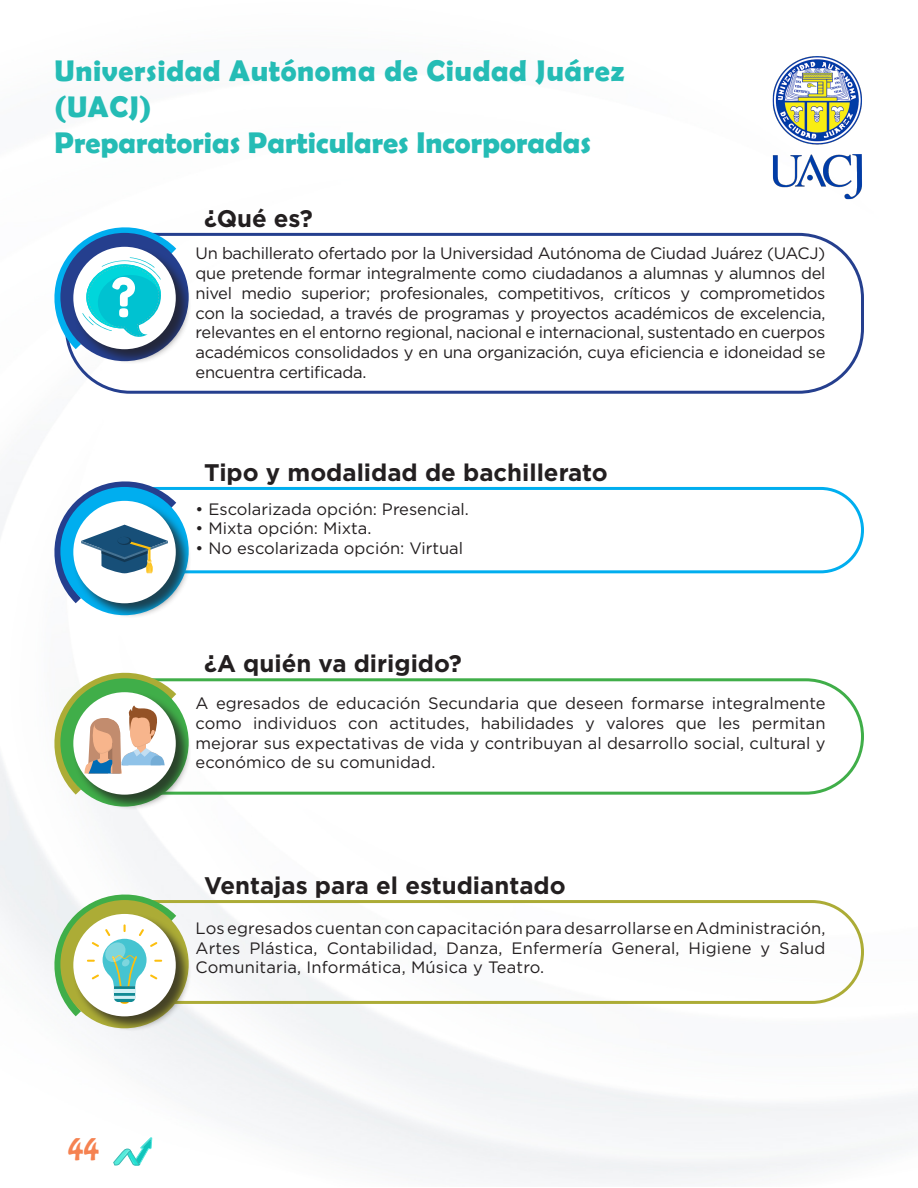
<style>
.page{position:relative;width:918px;height:1188px;background:#fff}
.page>*{position:absolute;margin:0;border:0;box-sizing:border-box;transform-origin:0 0}
.t1{font:700 30px/36px "Berlin Sans FB Demi";letter-spacing:.02em;color:#25bcb5}
.t2{font:700 30px "Berlin Sans FB Demi";color:#25bcb5}
.t3{font:27px "Hobo Std";color:#f58251}
.t4{font:700 24px "Gotham";color:#231f20}
.t5{font:16.5px/19.8px "Gotham";color:#231f20;text-align:justify}
</style>
<div class="page">
<img style="left:0;top:232px;width:918px;height:952px">
<svg style="left:113px;top:1137px;width:39px;height:29px"></svg>
<div style="left:65px;top:233px;width:799px;height:161px;border:3px solid #253f8e;border-radius:64px"></div>
<div style="left:88px;top:487px;width:776px;height:86px;border:3px solid #00aeef;border-radius:42px"></div>
<div style="left:94px;top:678px;width:770px;height:117px;border:3px solid #40ae49;border-radius:57px"></div>
<div style="left:60px;top:900px;width:804px;height:104px;border:3px solid #acac36;border-radius:50px"></div>
<div style="left:73px;top:246px;width:118px;height:119px;background:#231f20;opacity:.75"></div>
<div style="left:73px;top:500px;width:118px;height:119px;background:#231f20;opacity:.75"></div>
<div style="left:73px;top:691px;width:118px;height:119px;background:#231f20;opacity:.75"></div>
<div style="left:73px;top:913px;width:118px;height:119px;background:#231f20;opacity:.75"></div>
<svg style="left:41px;top:227px;width:143px;height:130px"></svg>
<svg style="left:41px;top:478px;width:143px;height:133px"></svg>
<div style="left:118px;top:537px;width:12px;height:7px;background:#174f78;border-radius:50%"></div>
<svg style="left:41px;top:670px;width:143px;height:133px"></svg>
<svg style="left:41px;top:891px;width:143px;height:133px"></svg>
<img style="left:772px;top:56px;width:90px;height:144px">
<p class="t1" style="left:54px;top:53px;width:571px">Universidad Autónoma de Ciudad Juárez (UACJ)</p>
<p class="t2" style="left:54px;top:126px;width:538px">Preparatorias Particulares Incorporadas</p>
<p class="t4" style="left:204px;top:202px;width:110px">¿Qué es?</p>
<p class="t5" style="left:196px;top:243px;width:631px">Un bachillerato ofertado por la Universidad Autónoma de Ciudad Juárez (UACJ) que pretende formar integralmente como ciudadanos a alumnas y alumnos del nivel medio superior; profesionales, competitivos, críticos y comprometidos con la sociedad, a través de programas y proyectos académicos de excelencia, relevantes en el entorno regional, nacional e internacional, sustentado en cuerpos académicos consolidados y en una organización, cuya eficiencia e idoneidad se encuentra certificada.</p>
<p class="t4" style="left:204px;top:457px;width:405px">Tipo y modalidad de bachillerato</p>
<p class="t5" style="left:196px;top:499px;width:275px">• Escolarizada opción: Presencial.</p>
<p class="t5" style="left:196px;top:518px;width:177px">• Mixta opción: Mixta.</p>
<p class="t5" style="left:196px;top:538px;width:269px">• No escolarizada opción: Virtual</p>
<p class="t4" style="left:204px;top:648px;width:259px">¿A quién va dirigido?</p>
<p class="t5" style="left:196px;top:693px;width:631px">A egresados de educación Secundaria que deseen formarse integralmente como individuos con actitudes, habilidades y valores que les permitan mejorar sus expectativas de vida y contribuyan al desarrollo social, cultural y económico de su comunidad.</p>
<p class="t4" style="left:204px;top:870px;width:363px">Ventajas para el estudiantado</p>
<h2 class="t3" style="left:68px;top:1130px;width:33px">44</h2>
<p class="t5" style="left:196px;top:918px;width:631px">Los egresados cuentan con capacitación para desarrollarse en Administración, Artes Plástica, Contabilidad, Danza, Enfermería General, Higiene y Salud Comunitaria, Informática, Música y Teatro.</p>
</div>
